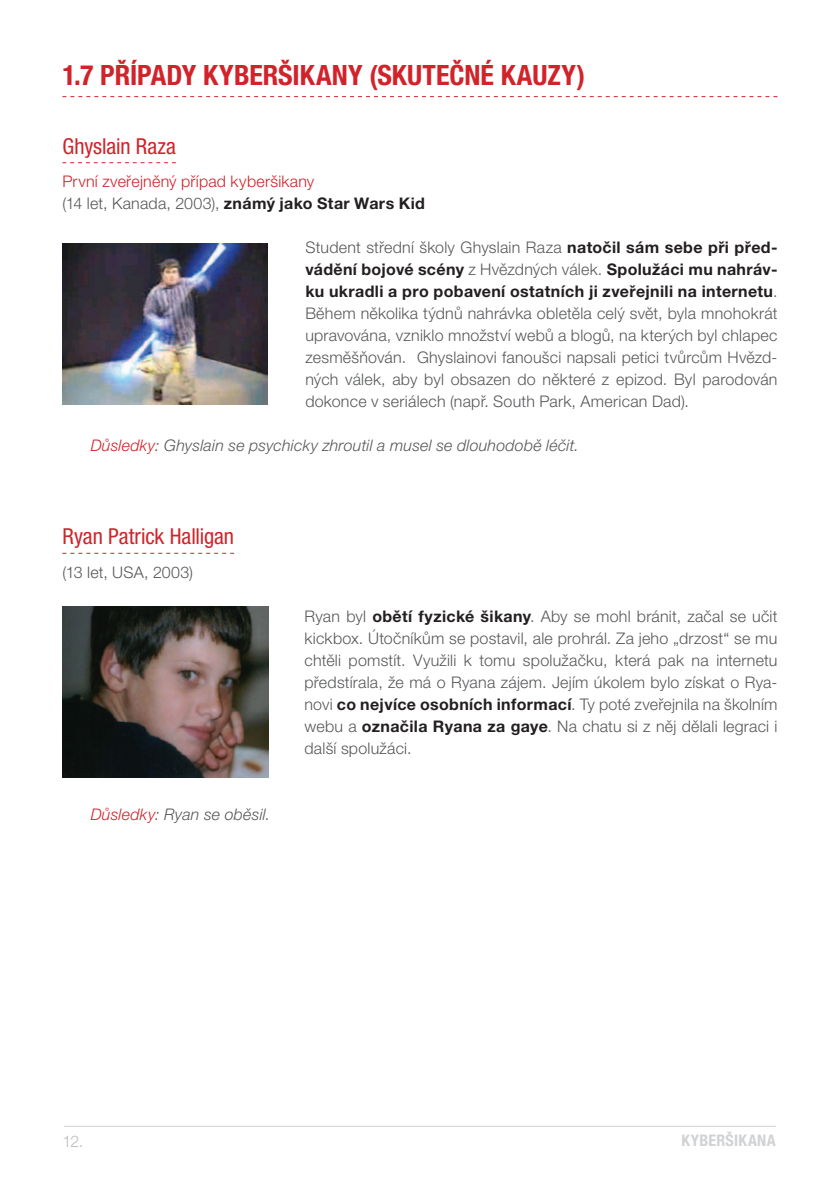
<style>
.page{position:relative;width:840px;height:1191px;background:#fff}
.page>*{position:absolute;margin:0;border:0;box-sizing:border-box;transform-origin:0 0}
.t1{font:700 condensed 28px "Helvetica Neue LTCE";color:#d1232a}
.t2{font:condensed 22px "Helvetica Neue LTCE";color:#d1232a}
.t3{font:300 16px/22px "Helvetica Neue CE";letter-spacing:.015em;color:#57585a;text-align:justify}
.t4{font:italic 300 16px "Helvetica Neue CE";letter-spacing:.015em;color:#57585a}
.t5{font:300 16px/22px "Helvetica Neue CE";letter-spacing:.015em;color:#d1232a}
.t6{font:700 condensed 16px "Helvetica Neue LTCE";letter-spacing:.02em;color:#d1d2d4}
.t7{font:300 16px "Helvetica Neue CE";color:#bcbdc0}
.s1{color:#57585a}
.s2{font-weight:700;color:#231f20}
.s3{color:#d1232a}
</style>
<div class="page">
<hr style="left:64px;top:1125px;width:711px;height:1px;background:#d1d2d4">
<svg style="left:62px;top:96px;width:715px;height:1px"></svg>
<svg style="left:62px;top:162px;width:114px;height:1px"></svg>
<svg style="left:62px;top:553px;width:172px;height:1px"></svg>
<img style="left:62px;top:607px;width:206px;height:170px">
<img style="left:62px;top:243px;width:205px;height:162px">
<h1 class="t1" style="left:62px;top:59px;width:524px">1.7 PŘÍPADY KYBERŠIKANY (SKUTEČNÉ KAUZY)</h1>
<h2 class="t2" style="left:62px;top:133px;width:115px">Ghyslain Raza</h2>
<p class="t5" style="left:62px;top:170px;width:364px">První zveřejněný případ kyberšikany<br><span class="s1">(14 let, Kanada, 2003),</span> <span class="s2">známý jako Star Wars Kid</span></p>
<p class="t3" style="left:305px;top:236px;width:473px">Student střední školy Ghyslain Raza <span class="s2">natočil sám sebe při před&shy;vádění bojové scény</span> z Hvězdných válek. <span class="s2">Spolužáci mu nahráv&shy;ku ukradli a pro pobavení ostatních ji zveřejnili na internetu</span>.<br>Během několika týdnů nahrávka obletěla celý svět, byla mnohokrát upravována, vzniklo množství webů a blogů, na kterých byl chlapec zesměšňován. Ghyslainovi fanoušci napsali petici tvůrcům Hvězd&shy;ných válek, aby byl obsazen do některé z epizod. Byl parodován dokonce v seriálech (např. South Park, American Dad).</p>
<p class="t4" style="left:91px;top:436px;width:489px"><span class="s3">Důsledky</span>: Ghyslain se psychicky zhroutil a musel se dlouhodobě léčit.</p>
<h2 class="t2" style="left:62px;top:523px;width:173px">Ryan Patrick Halligan</h2>
<p class="t3" style="left:62px;top:561px;width:132px">(13 let, USA, 2003)</p>
<p class="t4" style="left:91px;top:804px;width:181px"><span class="s3">Důsledky</span>: Ryan se oběsil.</p>
<p class="t3" style="left:304px;top:605px;width:474px">Ryan byl <span class="s2">obětí fyzické šikany</span>. Aby se mohl bránit, začal se učit kickbox. Útočníkům se postavil, ale prohrál. Za jeho „drzost“ se mu chtěli pomstít. Využili k tomu spolužačku, která pak na internetu předstírala, že má o Ryana zájem. Jejím úkolem bylo získat o Rya&shy;novi <span class="s2">co nejvíce osobních informací</span>. Ty poté zveřejnila na školním webu a <span class="s2">označila Ryana za gaye</span>. Na chatu si z něj dělali legraci i další spolužáci.</p>
<p class="t7" style="left:62px;top:1131px;width:22px">12.</p>
<p class="t6" style="left:681px;top:1131px;width:96px">KYBERŠIKANA</p>
</div>
